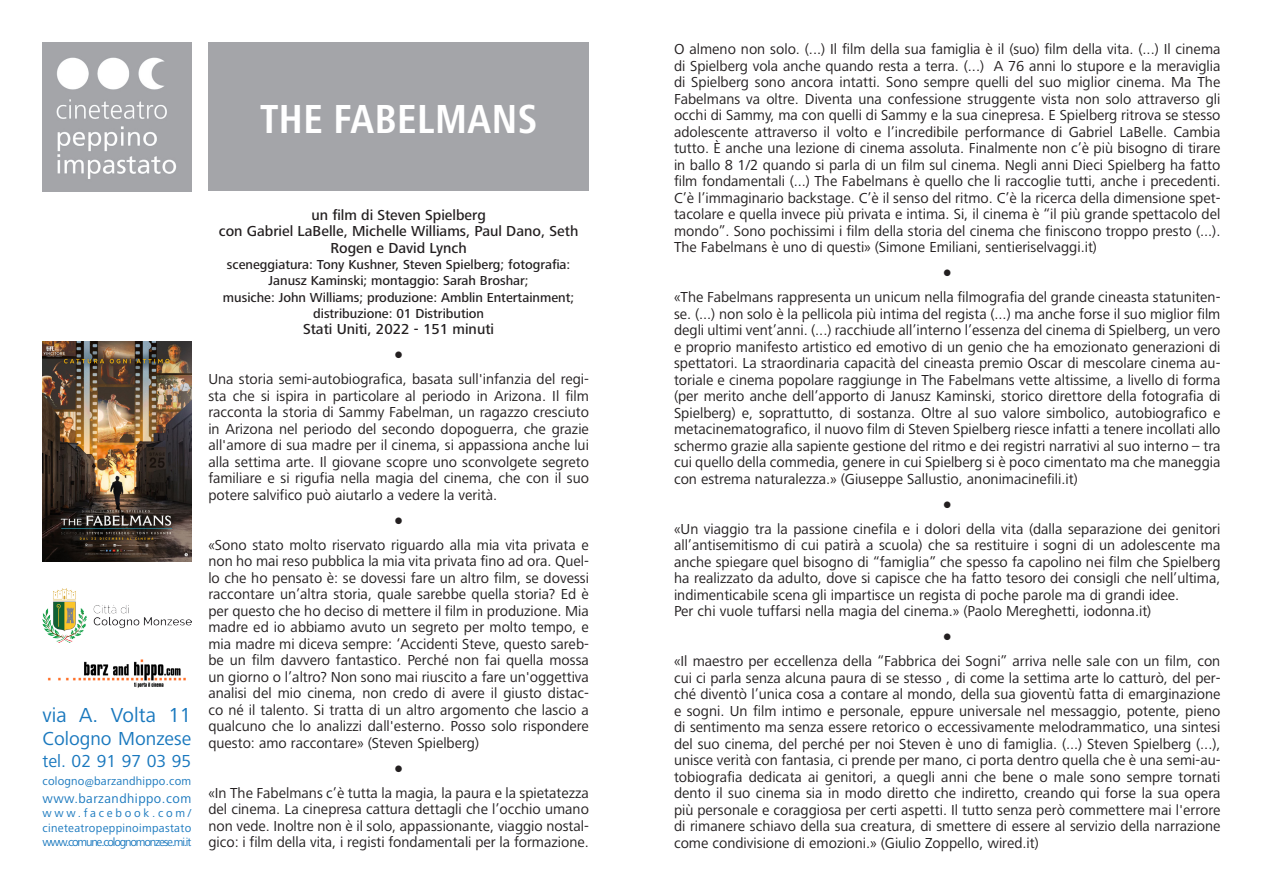
<style>
.page{position:relative;width:1263px;height:893px;background:#fff}
.page>*{position:absolute;margin:0;border:0;box-sizing:border-box;transform-origin:0 0}
.t1{font:700 condensed 42px "Frutiger Next LT";color:#fff}
.t2{font:21px "Frutiger Next LT";color:#1978be}
.t3{font:19.5px "Frutiger Next LT";color:#1978be}
.t4{font:18px "Frutiger Next LT";color:#1978be}
.t5{font:15px/16.5px "Frutiger Next LT";color:#231f20;text-align:justify}
.t6{font:500 15px/16.5px "Frutiger Next LT";color:#231f20;text-align:center}
.t7{font:15px "Trebuchet MS";color:#231f20}
.t8{font:500 13.5px/16.2px "Frutiger Next LT";color:#231f20;text-align:center}
.t9{font:13.5px "Frutiger Next LT";letter-spacing:.035em;color:#1978be}
.t10{font:12px "Frutiger Next LT";letter-spacing:.015em;color:#1978be}
.t11{font:12px "Frutiger Next LT";letter-spacing:-.1em;color:#1978be}
.t12{font:12px "Frutiger Next LT";letter-spacing:.23em;color:#1978be}
</style>
<div class="page">
<div style="left:208px;top:43px;width:381px;height:148px;background:#a4a5a9"></div>
<img style="left:43px;top:341px;width:148px;height:220px">
<img style="left:47px;top:659px;width:139px;height:29px">
<img style="left:43px;top:589px;width:148px;height:53px">
<img style="left:43px;top:43px;width:148px;height:148px">
<p class="t1" style="left:260px;top:96px;width:279px">THE FABELMANS</p>
<p class="t2" style="left:43px;top:703px;width:150px">via A. Volta 11</p>
<p class="t3" style="left:43px;top:728px;width:150px">Cologno Monzese</p>
<p class="t4" style="left:43px;top:751px;width:150px">tel. 02 91 97 03 95</p>
<p class="t10" style="left:43px;top:774px;width:150px">cologno@barzandhippo.com</p>
<p class="t9" style="left:43px;top:791px;width:150px">www.barzandhippo.com</p>
<p class="t12" style="left:43px;top:807px;width:150px">www.facebook.com/</p>
<p class="t10" style="left:43px;top:821px;width:150px">cineteatropeppinoimpastato</p>
<p class="t11" style="left:43px;top:836px;width:150px">www.comune.colognomonzese.mi.it</p>
<p class="t6" style="left:219px;top:207px;width:361px">un film di Steven Spielberg<br>con Gabriel LaBelle, Michelle Williams, Paul Dano, Seth<br>Rogen e David Lynch</p>
<p class="t8" style="left:227px;top:257px;width:345px">sceneggiatura: Tony Kushner, Steven Spielberg; fotografia:<br>Janusz Kaminski; montaggio: Sarah Broshar;</p>
<p class="t8" style="left:223px;top:289px;width:353px">musiche: John Williams; produzione: Amblin Entertainment;</p>
<p class="t8" style="left:313px;top:305px;width:172px">distribuzione: 01 Distribution</p>
<p class="t6" style="left:303px;top:321px;width:192px">Stati Uniti, 2022 - 151 minuti</p>
<p class="t7" style="left:394px;top:344px;width:11px">●</p>
<p class="t5" style="left:208px;top:371px;width:382px">Una storia semi-autobiografica, basata sull'infanzia del regi&shy;sta che si ispira in particolare al periodo in Arizona. Il film racconta la storia di Sammy Fabelman, un ragazzo cresciuto in Arizona nel periodo del secondo dopoguerra, che grazie all'amore di sua madre per il cinema, si appassiona anche lui alla settima arte. Il giovane scopre uno sconvolgete segreto familiare e si rigufia nella magia del cinema, che con il suo potere salvifico può aiutarlo a vedere la verità.</p>
<p class="t7" style="left:394px;top:510px;width:11px">●</p>
<p class="t5" style="left:208px;top:537px;width:382px">«Sono stato molto riservato riguardo alla mia vita privata e non ho mai reso pubblica la mia vita privata fino ad ora. Quel&shy;lo che ho pensato è: se dovessi fare un altro film, se dovessi raccontare un’altra storia, quale sarebbe quella storia? Ed è per questo che ho deciso di mettere il film in produzione. Mia madre ed io abbiamo avuto un segreto per molto tempo, e mia madre mi diceva sempre: ‘Accidenti Steve, questo sareb&shy;be un film davvero fantastico. Perché non fai quella mossa un giorno o l’altro? Non sono mai riuscito a fare un'oggettiva analisi del mio cinema, non credo di avere il giusto distac&shy;co né il talento. Si tratta di un altro argomento che lascio a qualcuno che lo analizzi dall'esterno. Posso solo rispondere questo: amo raccontare» (Steven Spielberg)</p>
<p class="t7" style="left:394px;top:758px;width:11px">●</p>
<p class="t5" style="left:208px;top:785px;width:382px">«In The Fabelmans c’è tutta la magia, la paura e la spietatezza del cinema. La cinepresa cattura dettagli che l’occhio umano non vede. Inoltre non è il solo, appassionante, viaggio nostal&shy;gico: i film della vita, i registi fondamentali per la formazione.</p>
<p class="t5" style="left:674px;top:41px;width:548px">O almeno non solo. (...) Il film della sua famiglia è il (suo) film della vita. (...) Il cinema di Spielberg vola anche quando resta a terra. (...) A 76 anni lo stupore e la meraviglia di Spielberg sono ancora intatti. Sono sempre quelli del suo miglior cinema. Ma The Fabelmans va oltre. Diventa una confessione struggente vista non solo attraverso gli occhi di Sammy, ma con quelli di Sammy e la sua cinepresa. E Spielberg ritrova se stesso adolescente attraverso il volto e l’incredibile performance di Gabriel LaBelle. Cambia tutto. È anche una lezione di cinema assoluta. Finalmente non c’è più bisogno di tirare in ballo 8 1/2 quando si parla di un film sul cinema. Negli anni Dieci Spielberg ha fatto film fondamentali (...) The Fabelmans è quello che li raccoglie tutti, anche i precedenti.<br>C’è l’immaginario backstage. C’è il senso del ritmo. C’è la ricerca della dimensione spet&shy;tacolare e quella invece più privata e intima. Si, il cinema è “il più grande spettacolo del mondo”. Sono pochissimi i film della storia del cinema che finiscono troppo presto (...).<br>The Fabelmans è uno di questi» (Simone Emiliani, sentieriselvaggi.it)</p>
<p class="t7" style="left:943px;top:262px;width:11px">●</p>
<p class="t5" style="left:674px;top:289px;width:548px">«The Fabelmans rappresenta un unicum nella filmografia del grande cineasta statuniten&shy;se. (...) non solo è la pellicola più intima del regista (...) ma anche forse il suo miglior film degli ultimi vent’anni. (...) racchiude all’interno l’essenza del cinema di Spielberg, un vero e proprio manifesto artistico ed emotivo di un genio che ha emozionato generazioni di spettatori. La straordinaria capacità del cineasta premio Oscar di mescolare cinema au&shy;toriale e cinema popolare raggiunge in The Fabelmans vette altissime, a livello di forma (per merito anche dell’apporto di Janusz Kaminski, storico direttore della fotografia di Spielberg) e, soprattutto, di sostanza. Oltre al suo valore simbolico, autobiografico e metacinematografico, il nuovo film di Steven Spielberg riesce infatti a tenere incollati allo schermo grazie alla sapiente gestione del ritmo e dei registri narrativi al suo interno – tra cui quello della commedia, genere in cui Spielberg si è poco cimentato ma che maneggia con estrema naturalezza.» (Giuseppe Sallustio, anonimacinefili.it)</p>
<p class="t7" style="left:943px;top:494px;width:11px">●</p>
<p class="t5" style="left:674px;top:520px;width:548px">«Un viaggio tra la passione cinefila e i dolori della vita (dalla separazione dei genitori all’antisemitismo di cui patirà a scuola) che sa restituire i sogni di un adolescente ma anche spiegare quel bisogno di “famiglia” che spesso fa capolino nei film che Spielberg ha realizzato da adulto, dove si capisce che ha fatto tesoro dei consigli che nell’ultima, indimenticabile scena gli impartisce un regista di poche parole ma di grandi idee.</p>
<p class="t5" style="left:674px;top:603px;width:479px">Per chi vuole tuffarsi nella magia del cinema.» (Paolo Mereghetti, iodonna.it)</p>
<p class="t7" style="left:943px;top:626px;width:11px">●</p>
<p class="t5" style="left:674px;top:653px;width:548px">«Il maestro per eccellenza della “Fabbrica dei Sogni” arriva nelle sale con un film, con cui ci parla senza alcuna paura di se stesso , di come la settima arte lo catturò, del per&shy;ché diventò l’unica cosa a contare al mondo, della sua gioventù fatta di emarginazione e sogni. Un film intimo e personale, eppure universale nel messaggio, potente, pieno di sentimento ma senza essere retorico o eccessivamente melodrammatico, una sintesi del suo cinema, del perché per noi Steven è uno di famiglia. (...) Steven Spielberg (...), unisce verità con fantasia, ci prende per mano, ci porta dentro quella che è una semi-au&shy;tobiografia dedicata ai genitori, a quegli anni che bene o male sono sempre tornati dento il suo cinema sia in modo diretto che indiretto, creando qui forse la sua opera più personale e coraggiosa per certi aspetti. Il tutto senza però commettere mai l'errore di rimanere schiavo della sua creatura, di smettere di essere al servizio della narrazione come condivisione di emozioni.» (Giulio Zoppello, wired.it)</p>
</div>
